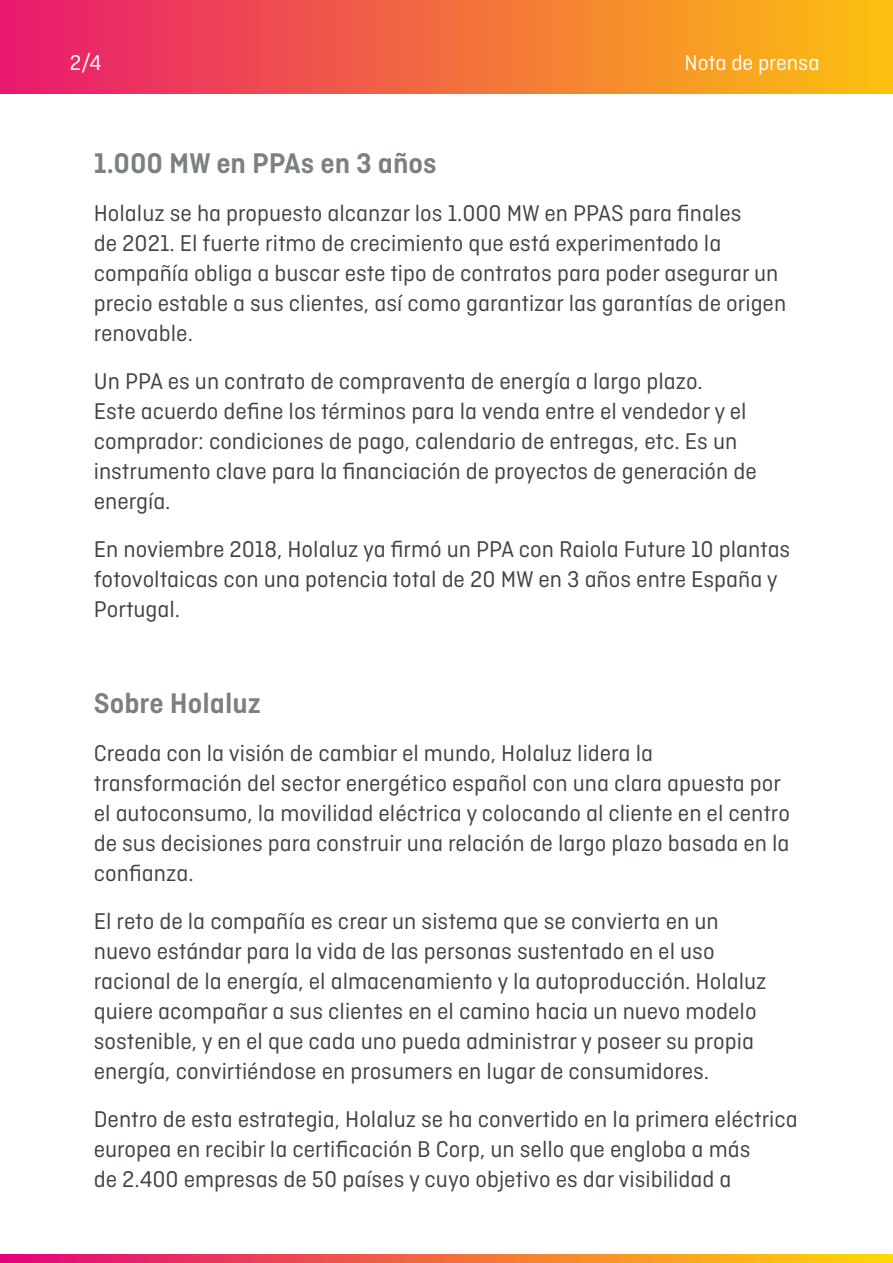
<style>
.page{position:relative;width:893px;height:1263px;background:#fff}
.page>*{position:absolute;margin:0;border:0;box-sizing:border-box;transform-origin:0 0}
.Cuerpo_de_texto{font:600 30px "Ciutadella";color:#7b8082}
.Cuerpo_de_texto-2{font:24px/30px "Ciutadella";color:#414446}
.t1{font:22.5px "Ciutadella";color:#fff}
</style>
<div class="page">
<div style="left:0;top:0;width:892px;height:93px;background:linear-gradient(to right,#e9196f,#fcc10f)"></div>
<svg style="left:0;top:1254px;width:892px;height:9px"></svg>
<p class="t1" style="left:70px;top:51px;width:33px">2/4</p>
<p class="t1" style="left:684px;top:51px;width:137px">Nota de prensa</p>
<p class="Cuerpo_de_texto" style="left:94px;top:146px;width:344px">1.000 MW en PPAs en 3 años</p>
<p class="Cuerpo_de_texto-2" style="left:94px;top:198px;width:694px">Holaluz se ha propuesto alcanzar los 1.000 MW en PPAS para finales<br>de 2021. El fuerte ritmo de crecimiento que está experimentado la compañía obliga a buscar este tipo de contratos para poder asegurar un precio estable a sus clientes, así como garantizar las garantías de origen renovable.</p>
<p class="Cuerpo_de_texto-2" style="left:94px;top:366px;width:664px">Un PPA es un contrato de compraventa de energía a largo plazo.<br>Este acuerdo define los términos para la venda entre el vendedor y el comprador: condiciones de pago, calendario de entregas, etc. Es un instrumento clave para la financiación de proyectos de generación de energía.</p>
<p class="Cuerpo_de_texto-2" style="left:94px;top:534px;width:698px">En noviembre 2018, Holaluz ya firmó un PPA con Raiola Future 10 plantas fotovoltaicas con una potencia total de 20 MW en 3 años entre España y<br>Portugal.</p>
<p class="Cuerpo_de_texto" style="left:94px;top:686px;width:168px">Sobre Holaluz</p>
<p class="Cuerpo_de_texto-2" style="left:94px;top:738px;width:697px">Creada con la visión de cambiar el mundo, Holaluz lidera la transformación del sector energético español con una clara apuesta por el autoconsumo, la movilidad eléctrica y colocando al cliente en el centro de sus decisiones para construir una relación de largo plazo basada en la confianza.</p>
<p class="Cuerpo_de_texto-2" style="left:94px;top:906px;width:674px">El reto de la compañía es crear un sistema que se convierta en un nuevo estándar para la vida de las personas sustentado en el uso racional de la energía, el almacenamiento y la autoproducción. Holaluz quiere acompañar a sus clientes en el camino hacia un nuevo modelo sostenible, y en el que cada uno pueda administrar y poseer su propia energía, convirtiéndose en prosumers en lugar de consumidores.</p>
<p class="Cuerpo_de_texto-2" style="left:94px;top:1104px;width:705px">Dentro de esta estrategia, Holaluz se ha convertido en la primera eléctrica europea en recibir la certificación B Corp, un sello que engloba a más<br>de 2.400 empresas de 50 países y cuyo objetivo es dar visibilidad a</p>
</div>
